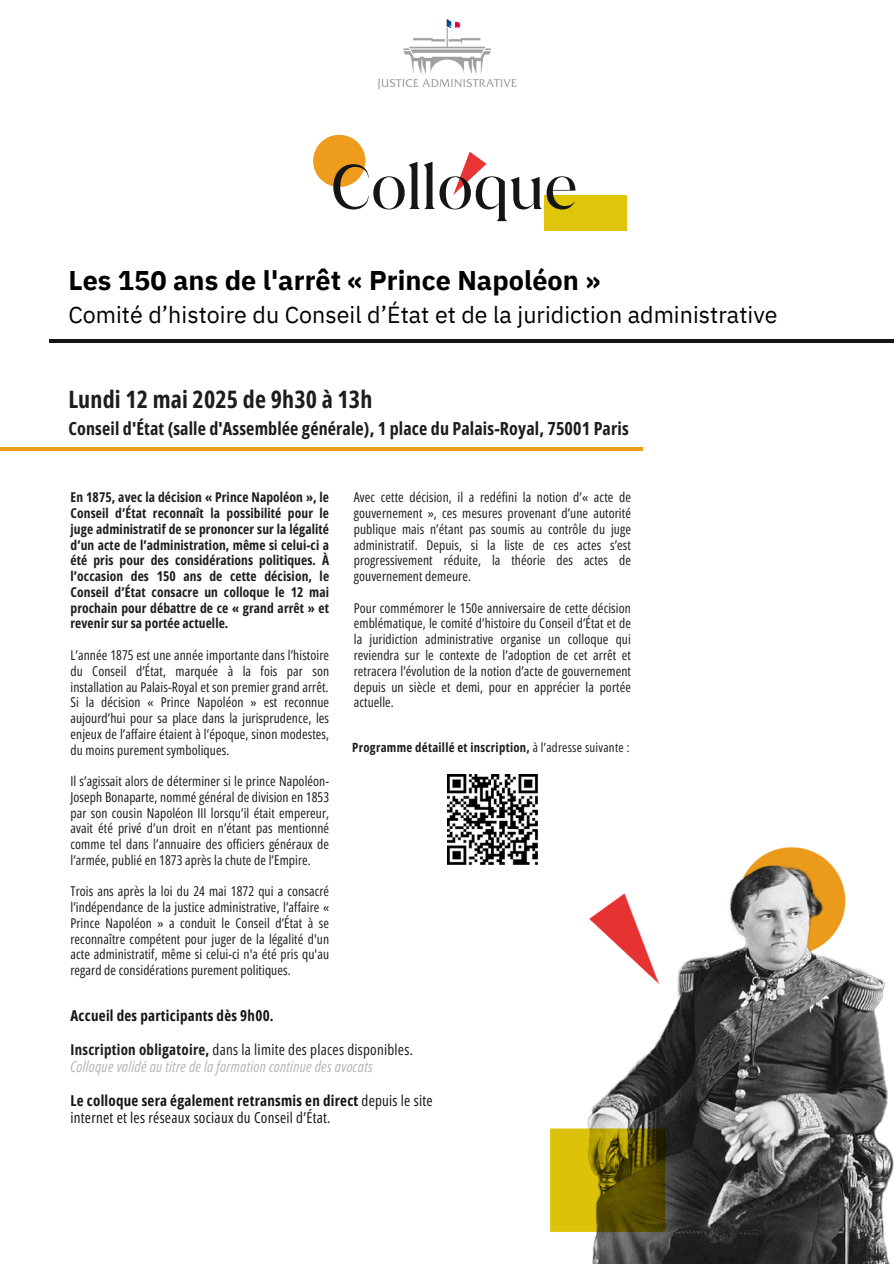
<style>
.page{position:relative;width:894px;height:1264px;background:#fff}
.page>*{position:absolute;margin:0;border:0;box-sizing:border-box;transform-origin:0 0}
.t1{font:61.05px "Juana Alt";color:#161515}
.t2{font:700 27px "IBM Plex Sans";color:#000}
.t3{font:700 24px "Open Sans Condensed";letter-spacing:.005em;color:#1d1d1b}
.t4{font:23.25px "IBM Plex Sans";color:#000}
.t5{font:700 18px "Open Sans Condensed";letter-spacing:.005em;color:#1d1d1b}
.t6{font:italic 15px/17px "Open Sans Condensed";letter-spacing:.02em;color:#b6b6b6}
.t7{font:15px/17px "Open Sans Condensed";letter-spacing:.02em;color:#161515}
.t8{font:700 15px "Open Sans Condensed";letter-spacing:.015em;color:#161515}
.t9{font:13.5px/15.8px "Open Sans Condensed";letter-spacing:.01em;color:#1d1d1b;text-align:justify}
.t10{font:700 13.5px/15.8px "Open Sans Condensed";letter-spacing:.005em;color:#1d1d1b;text-align:justify}
.t11{font:700 12.75px "Open Sans Condensed";letter-spacing:.02em;color:#1d1d1b}
.s1{font-weight:400}
.s2{font-weight:700;font-style:normal;color:#1d1d1b}
.s3{font-style:normal;color:#1d1d1b}
.s4{font-weight:700}
</style>
<div class="page">
<div style="left:313px;top:135px;width:52px;height:52px;background:#ed9c1b;border-radius:26px"></div>
<svg style="left:453px;top:152px;width:33px;height:43px"></svg>
<hr style="left:0;top:447px;width:642px;height:4px;background:#ed9c1b">
<hr style="left:49px;top:339px;width:844px;height:3px;background:#161515">
<div style="left:544px;top:195px;width:82px;height:36px;background:#e0c60a"></div>
<img style="left:378px;top:19px;width:138px;height:70px">
<img style="left:550px;top:847px;width:343px;height:416px">
<img style="left:447px;top:774px;width:90px;height:90px">
<h1 class="t1" style="left:330px;top:145px;width:248px">Colloque</h1>
<p class="t2" style="left:68px;top:263px;width:533px">Les 150 ans de l'arrêt « Prince Napoléon »</p>
<p class="t4" style="left:68px;top:299px;width:710px">Comité d’histoire du Conseil d’État et de la juridiction administrative</p>
<h2 class="t3" style="left:68px;top:382px;width:305px">Lundi 12 mai 2025 de 9h30 à 13h</h2>
<h2 class="t5" style="left:68px;top:415px;width:561px">Conseil d'État (salle d'Assemblée générale), 1 place du Palais-Royal, 75001 Paris</h2>
<h3 class="t10" style="left:70px;top:489px;width:260px">En 1875, avec la décision « Prince Napoléon », le Conseil d’État reconnaît la possibilité pour le juge administratif de se prononcer sur la légalité d’un acte de l’administration, même si celui-ci a été pris pour des considérations politiques. À l’occasion des 150 ans de cette décision, le Conseil d’État consacre un colloque le 12 mai prochain pour débattre de ce « grand arrêt » et revenir sur sa portée actuelle.</h3>
<h4 class="t9" style="left:70px;top:647px;width:260px">L’année 1875 est une année importante dans l’histoire du Conseil d’État, marquée à la fois par son installation au Palais-Royal et son premier grand arrêt.<br>Si la décision « Prince Napoléon » est reconnue aujourd’hui pour sa place dans la jurisprudence, les enjeux de l’affaire étaient à l’époque, sinon modestes, du moins purement symboliques.</h4>
<h5 class="t9" style="left:70px;top:773px;width:260px">Il s’agissait alors de déterminer si le prince Napoléon-Joseph Bonaparte, nommé général de division en 1853 par son cousin Napoléon III lorsqu’il était empereur, avait été privé d’un droit en n’étant pas mentionné comme tel dans l’annuaire des officiers généraux de l’armée, publié en 1873 après la chute de l’Empire.</h5>
<h5 class="t9" style="left:70px;top:883px;width:260px">Trois ans après la loi du 24 mai 1872 qui a consacré l’indépendance de la justice administrative, l’affaire « Prince Napoléon » a conduit le Conseil d’État à se reconnaître compétent pour juger de la légalité d'un acte administratif, même si celui-ci n'a été pris qu'au regard de considérations purement politiques.</h5>
<h5 class="t9" style="left:354px;top:489px;width:278px">Avec cette décision, il a redéfini la notion d’« acte de gouvernement », ces mesures provenant d’une autorité publique mais n’étant pas soumis au contrôle du juge administratif. Depuis, si la liste de ces actes s’est progressivement réduite, la théorie des actes de gouvernement demeure.</h5>
<h5 class="t9" style="left:354px;top:599px;width:278px">Pour commémorer le 150e anniversaire de cette décision emblématique, le comité d’histoire du Conseil d’État et de la juridiction administrative organise un colloque qui reviendra sur le contexte de l’adoption de cet arrêt et retracera l’évolution de la notion d’acte de gouvernement depuis un siècle et demi, pour en apprécier la portée actuelle.</h5>
<h5 class="t11" style="left:352px;top:738px;width:279px">Programme détaillé et inscription, <span class="s1">à l’adresse suivante :</span></h5>
<p class="t8" style="left:70px;top:1005px;width:205px">Accueil des participants dès 9h00.</p>
<p class="t6" style="left:70px;top:1040px;width:344px"><span class="s2">Inscription obligatoire,</span> <span class="s3">dans la limite des places disponibles.<br></span>Colloque validé au titre de la formation continue des avocats</p>
<p class="t7" style="left:70px;top:1091px;width:363px"><span class="s4">Le colloque sera également retransmis en direct</span> depuis le site internet et les réseaux sociaux du Conseil d’État.</p>
</div>
